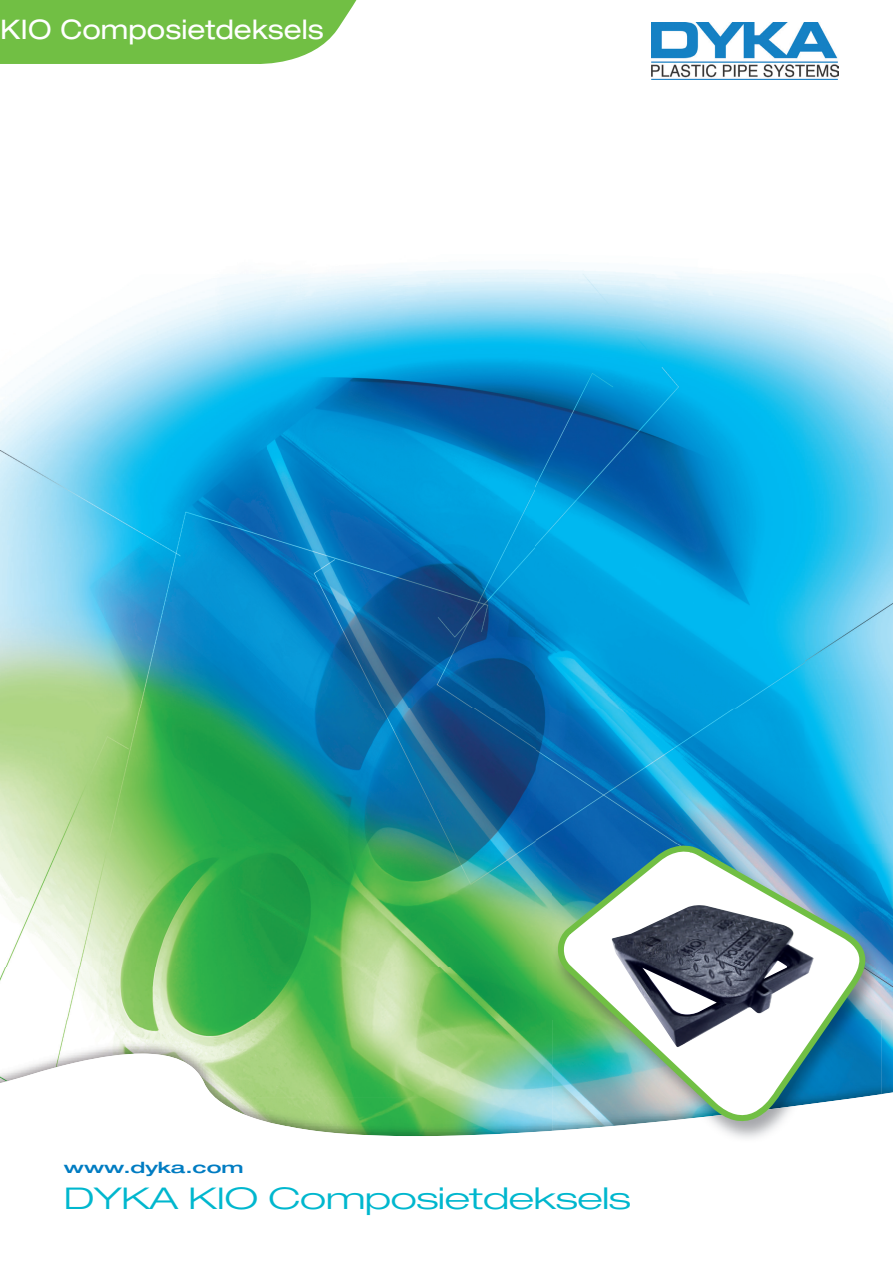
<style>
.page{position:relative;width:893px;height:1263px;background:#fff}
.page>*{position:absolute;margin:0;border:0;box-sizing:border-box;transform-origin:0 0}
.t1{font:300 expanded 30px "Helvetica Neue LT";letter-spacing:-.02em;color:#00b7ce;scale:1.33 1}
.t2{font:expanded 27px "Helvetica Neue LT";color:#fff}
.t3{font:expanded 24px "Helvetica Neue LT";color:#fff}
.t4{font:500 expanded 15.45px "Helvetica Neue LT";color:#007cc2;scale:1.33 1}
</style>
<div class="page">
<img style="left:651px;top:23px;width:188px;height:56px">
<img style="left:0;top:269px;width:803px;height:440px">
<img style="left:803px;top:287px;width:90px;height:577px">
<img style="left:0;top:709px;width:536px;height:310px">
<img style="left:536px;top:709px;width:268px;height:155px">
<img style="left:536px;top:864px;width:16px;height:155px">
<img style="left:882px;top:864px;width:11px;height:170px">
<svg style="left:0;top:0;width:357px;height:64px;background:#7bc352"></svg>
<img style="left:63px;top:1019px;width:489px;height:15px">
<svg style="left:0;top:1034px;width:893px;height:102px"></svg>
<img style="left:552px;top:845px;width:330px;height:249px">
<img style="left:552px;top:1094px;width:330px;height:45px">
<svg style="left:558px;top:847px;width:312px;height:280px"></svg>
<img style="left:557px;top:845px;width:308px;height:277px">
<p class="t3" style="left:10px;top:14px;width:288px">PP Chambres de visite</p>
<p class="t2" style="left:0;top:13px;width:325px">KIO Composietdeksels</p>
<p class="t4" style="left:64px;top:1158px;width:137px">www.dyka.com</p>
<p class="t1" style="left:64px;top:1180px;width:428px">DYKA KIO Composietdeksels</p>
</div>
